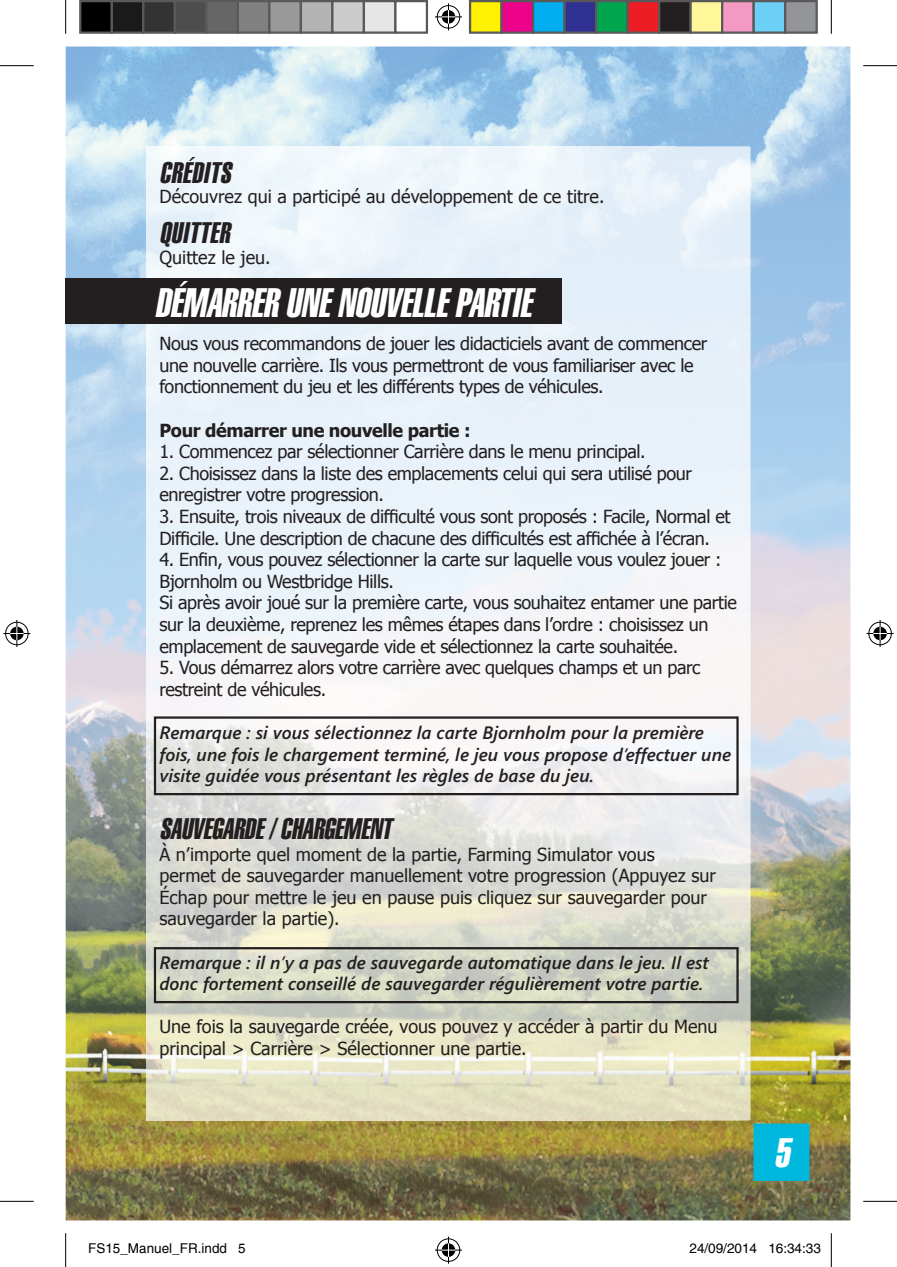
<style>
.page{position:relative;width:897px;height:1267px;background:#fff}
.page>*{position:absolute;margin:0;border:0;box-sizing:border-box;transform-origin:0 0}
.t1{font:italic 40.5px "Helvetica Extra Compressed";color:#fff}
.t2{font:italic 29.25px "Helvetica Extra Compressed";color:#231f20}
.t3{font:18px/21.6px "Tahoma";letter-spacing:-.02em;color:#231f20}
.t4{font:18px/21.6px "Tahoma";color:#231f20}
.t5{font:italic 600 18px/21.6px "Segoe";color:#231f20}
.t6{font:700 18px "Tahoma";letter-spacing:-.02em;color:#231f20}
.t7{font:13.5px "Helvetica";color:#000}
</style>
<div class="page">
<img style="left:66px;top:47px;width:784px;height:1173px">
<img style="left:147px;top:147px;width:603px;height:973px">
<img style="left:749px;top:1120px;width:64px;height:64px">
<div style="left:66px;top:279px;width:496px;height:45px;background:#231f20"></div>
<svg style="left:154px;top:716px;width:584px;height:79px;fill:#f4f5f5"></svg>
<svg style="left:154px;top:947px;width:584px;height:56px;background:#c1c4b6"></svg>
<hr style="left:0;top:65px;width:34px;height:1px;background:#000">
<hr style="left:863px;top:65px;width:34px;height:1px;background:#000">
<hr style="left:0;top:1201px;width:34px;height:1px;background:#000">
<hr style="left:863px;top:1201px;width:34px;height:1px;background:#000">
<hr style="left:65px;top:0;width:1px;height:34px;background:#000">
<hr style="left:65px;top:1233px;width:1px;height:34px;background:#000">
<hr style="left:831px;top:0;width:1px;height:34px;background:#000">
<hr style="left:831px;top:1233px;width:1px;height:34px;background:#000">
<svg style="left:435px;top:3px;width:27px;height:27px"></svg>
<svg style="left:435px;top:1236px;width:27px;height:27px"></svg>
<svg style="left:3px;top:620px;width:27px;height:27px"></svg>
<svg style="left:866px;top:620px;width:27px;height:27px"></svg>
<div style="left:80px;top:1px;width:32px;height:32px;background:#000"></div>
<div style="left:79px;top:0;width:34px;height:34px;border:2px solid #595959"></div>
<div style="left:112px;top:1px;width:31px;height:32px;background:#1a1a1a"></div>
<div style="left:111px;top:0;width:33px;height:34px;border:2px solid #595959"></div>
<div style="left:143px;top:1px;width:32px;height:32px;background:#333"></div>
<div style="left:142px;top:0;width:34px;height:34px;border:2px solid #595959"></div>
<div style="left:175px;top:1px;width:31px;height:32px;background:#4d4d4d"></div>
<div style="left:174px;top:0;width:33px;height:34px;border:2px solid #595959"></div>
<div style="left:206px;top:1px;width:32px;height:32px;background:#666"></div>
<div style="left:205px;top:0;width:34px;height:34px;border:2px solid #595959"></div>
<div style="left:238px;top:1px;width:31px;height:32px;background:#808080"></div>
<div style="left:237px;top:0;width:33px;height:34px;border:2px solid #595959"></div>
<div style="left:269px;top:1px;width:32px;height:32px;background:#999"></div>
<div style="left:268px;top:0;width:34px;height:34px;border:2px solid #595959"></div>
<div style="left:301px;top:1px;width:31px;height:32px;background:#b3b3b3"></div>
<div style="left:300px;top:0;width:33px;height:34px;border:2px solid #595959"></div>
<div style="left:332px;top:1px;width:32px;height:32px;background:#ccc"></div>
<div style="left:331px;top:0;width:34px;height:34px;border:2px solid #595959"></div>
<div style="left:364px;top:1px;width:31px;height:32px;background:#e6e6e6"></div>
<div style="left:363px;top:0;width:33px;height:34px;border:2px solid #595959"></div>
<div style="left:394px;top:0;width:34px;height:34px;border:2px solid #595959"></div>
<div style="left:470px;top:1px;width:31px;height:32px;background:#fff101"></div>
<div style="left:469px;top:0;width:33px;height:34px;border:2px solid #595959"></div>
<div style="left:501px;top:1px;width:32px;height:32px;background:#ed028c"></div>
<div style="left:500px;top:0;width:34px;height:34px;border:2px solid #595959"></div>
<div style="left:533px;top:1px;width:31px;height:32px;background:#00aeef"></div>
<div style="left:532px;top:0;width:33px;height:34px;border:2px solid #595959"></div>
<div style="left:564px;top:1px;width:32px;height:32px;background:#2e3092"></div>
<div style="left:563px;top:0;width:34px;height:34px;border:2px solid #595959"></div>
<div style="left:596px;top:1px;width:31px;height:32px;background:#00a54f"></div>
<div style="left:595px;top:0;width:33px;height:34px;border:2px solid #595959"></div>
<div style="left:627px;top:1px;width:32px;height:32px;background:#ee1d23"></div>
<div style="left:626px;top:0;width:34px;height:34px;border:2px solid #595959"></div>
<div style="left:659px;top:1px;width:31px;height:32px;background:#231f20"></div>
<div style="left:658px;top:0;width:33px;height:34px;border:2px solid #595959"></div>
<div style="left:690px;top:1px;width:32px;height:32px;background:#fff79a"></div>
<div style="left:689px;top:0;width:34px;height:34px;border:2px solid #595959"></div>
<div style="left:722px;top:1px;width:31px;height:32px;background:#f499c2"></div>
<div style="left:721px;top:0;width:33px;height:34px;border:2px solid #595959"></div>
<div style="left:753px;top:1px;width:32px;height:32px;background:#6bcff6"></div>
<div style="left:752px;top:0;width:34px;height:34px;border:2px solid #595959"></div>
<div style="left:785px;top:1px;width:31px;height:32px;background:#939598"></div>
<div style="left:784px;top:0;width:33px;height:34px;border:2px solid #595959"></div>
<h2 class="t2" style="left:159px;top:155px;width:79px">CRÉDITS</h2>
<p class="t4" style="left:159px;top:185px;width:446px">Découvrez qui a participé au développement de ce titre.</p>
<h2 class="t2" style="left:159px;top:215px;width:78px">QUITTER</h2>
<p class="t4" style="left:159px;top:245px;width:113px">Quittez le jeu.</p>
<h1 class="t1" style="left:155px;top:279px;width:386px">DÉMARRERUNENOUVELLEPARTIE</h1>
<p class="t3" style="left:159px;top:332px;width:549px">Nous vous recommandons de jouer les didacticiels avant de commencer une nouvelle carrière. Ils vous permettront de vous familiariser avec le fonctionnement du jeu et les différents types de véhicules.</p>
<p class="t6" style="left:159px;top:417px;width:313px">Pour démarrer une nouvelle partie :</p>
<p class="t3" style="left:159px;top:440px;width:488px">1. Commencez par sélectionner Carrière dans le menu principal.</p>
<p class="t3" style="left:159px;top:461px;width:534px">2. Choisissez dans la liste des emplacements celui qui sera utilisé pour enregistrer votre progression.</p>
<p class="t3" style="left:159px;top:505px;width:572px">3. Ensuite, trois niveaux de difficulté vous sont proposés : Facile, Normal et<br>Difficile. Une description de chacune des difficultés est affichée à l’écran.</p>
<p class="t3" style="left:159px;top:548px;width:579px">4. Enfin, vous pouvez sélectionner la carte sur laquelle vous voulez jouer :<br>Bjornholm ou Westbridge Hills.<br>Si après avoir joué sur la première carte, vous souhaitez entamer une partie sur la deuxième, reprenez les mêmes étapes dans l’ordre : choisissez un emplacement de sauvegarde vide et sélectionnez la carte souhaitée.</p>
<p class="t3" style="left:159px;top:656px;width:542px">5. Vous démarrez alors votre carrière avec quelques champs et un parc restreint de véhicules.</p>
<p class="t5" style="left:159px;top:721px;width:573px">Remarque : si vous sélectionnez la carte Bjornholm pour la première fois, une fois le chargement terminé, le jeu vous propose d’effectuer une visite guidée vous présentant les règles de base du jeu.</p>
<h2 class="t2" style="left:159px;top:811px;width:239px">SAUVEGARDE/CHARGEMENT</h2>
<p class="t4" style="left:159px;top:842px;width:558px">À n’importe quel moment de la partie, Farming Simulator vous<br>permet de sauvegarder manuellement votre progression (Appuyez sur Échap pour mettre le jeu en pause puis cliquez sur sauvegarder pour sauvegarder la partie).</p>
<p class="t5" style="left:159px;top:951px;width:551px">Remarque : il n’y a pas de sauvegarde automatique dans le jeu. Il est donc fortement conseillé de sauvegarder régulièrement votre partie.</p>
<p class="t4" style="left:159px;top:1015px;width:559px">Une fois la sauvegarde créée, vous pouvez y accéder à partir du Menu principal &gt; Carrière &gt; Sélectionner une partie.</p>
<h1 class="t1" style="left:774px;top:1128px;width:25px">5</h1>
<p class="t7" style="left:88px;top:1240px;width:159px">FS15_Manuel_FR.indd 5</p>
<p class="t7" style="left:689px;top:1240px;width:133px">24/09/2014 16:34:33</p>
</div>
